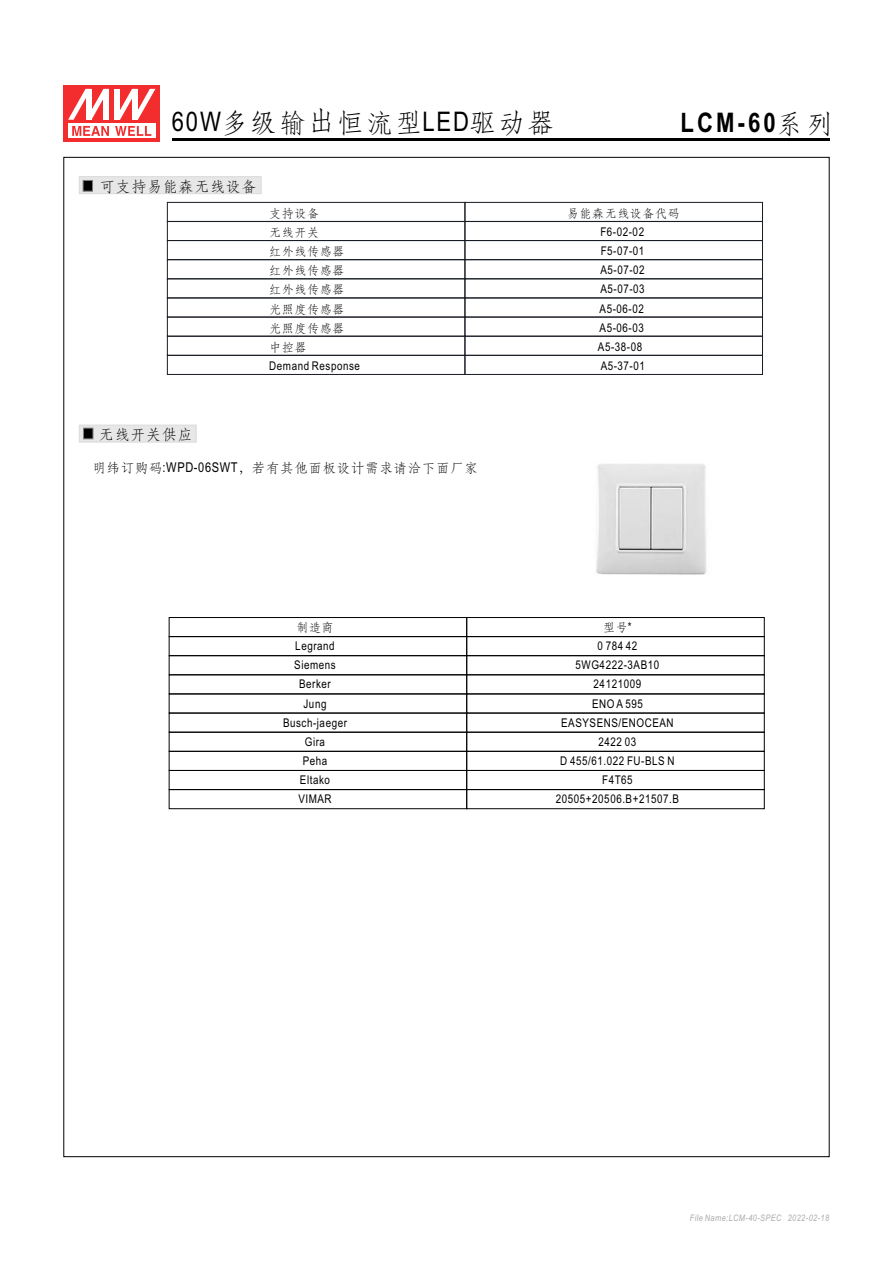
<style>
.page{position:relative;width:893px;height:1263px;background:#fff}
.page>*{position:absolute;margin:0;border:0;box-sizing:border-box;transform-origin:0 0}
.t1{font:27px "ST Fangsong";letter-spacing:.075em;color:#000}
.t2{font:700 27px "Arial Narrow";color:#000}
.t3{font:15px "ST Fangsong";letter-spacing:.05em;color:#000}
.t4{font:13.5px "ST Fangsong";letter-spacing:.05em;color:#000}
.t5{font:12px/19.2px "Arial Narrow";letter-spacing:.045em;color:#000;text-align:center}
.t6{font:12px "ST Fangsong";letter-spacing:.05em;color:#000}
.t7{font:italic 9px "Arial Narrow";letter-spacing:.045em;color:#aaa}
.s1{font-family:"Arial Narrow"}
.s2{font-family:"Adobe Fangsong Std"}
.s3{font-family:"ST Fangsong";font-weight:400}
</style>
<div class="page">
<svg style="left:79px;top:176px;width:182px;height:18px;background:#dedede"></svg>
<div style="left:465px;top:279px;width:298px;height:19px;border:1px solid #181c24"></div>
<div style="left:465px;top:259px;width:298px;height:20px;border:1px solid #181c24"></div>
<div style="left:465px;top:240px;width:298px;height:20px;border:1px solid #181c24"></div>
<div style="left:465px;top:221px;width:298px;height:20px;border:1px solid #181c24"></div>
<div style="left:465px;top:202px;width:298px;height:20px;border:1px solid #181c24"></div>
<div style="left:167px;top:279px;width:298px;height:19px;border:1px solid #181c24"></div>
<div style="left:167px;top:259px;width:298px;height:20px;border:1px solid #181c24"></div>
<div style="left:167px;top:240px;width:298px;height:20px;border:1px solid #181c24"></div>
<div style="left:167px;top:221px;width:298px;height:20px;border:1px solid #181c24"></div>
<div style="left:167px;top:202px;width:298px;height:20px;border:1px solid #181c24"></div>
<div style="left:167px;top:317px;width:298px;height:19px;border:1px solid #181c24"></div>
<div style="left:465px;top:317px;width:298px;height:19px;border:1px solid #181c24"></div>
<div style="left:167px;top:336px;width:298px;height:19px;border:1px solid #181c24"></div>
<div style="left:465px;top:336px;width:298px;height:19px;border:1px solid #181c24"></div>
<div style="left:167px;top:355px;width:298px;height:20px;border:1px solid #181c24"></div>
<div style="left:465px;top:355px;width:298px;height:20px;border:1px solid #181c24"></div>
<div style="left:467px;top:789px;width:297px;height:20px;border:1px solid #010202"></div>
<div style="left:467px;top:770px;width:297px;height:20px;border:1px solid #010202"></div>
<div style="left:467px;top:751px;width:297px;height:20px;border:1px solid #010202"></div>
<div style="left:467px;top:732px;width:297px;height:19px;border:1px solid #010202"></div>
<div style="left:467px;top:713px;width:297px;height:19px;border:1px solid #010202"></div>
<div style="left:467px;top:675px;width:297px;height:19px;border:1px solid #010202"></div>
<div style="left:467px;top:655px;width:297px;height:20px;border:1px solid #010202"></div>
<div style="left:467px;top:636px;width:297px;height:20px;border:1px solid #010202"></div>
<div style="left:467px;top:617px;width:297px;height:20px;border:1px solid #010202"></div>
<div style="left:169px;top:789px;width:298px;height:20px;border:1px solid #010202"></div>
<div style="left:169px;top:770px;width:298px;height:20px;border:1px solid #010202"></div>
<div style="left:169px;top:751px;width:298px;height:20px;border:1px solid #010202"></div>
<div style="left:169px;top:732px;width:298px;height:19px;border:1px solid #010202"></div>
<div style="left:169px;top:713px;width:298px;height:19px;border:1px solid #010202"></div>
<div style="left:169px;top:675px;width:298px;height:19px;border:1px solid #010202"></div>
<div style="left:169px;top:655px;width:298px;height:20px;border:1px solid #010202"></div>
<div style="left:169px;top:636px;width:298px;height:20px;border:1px solid #010202"></div>
<div style="left:169px;top:617px;width:298px;height:20px;border:1px solid #010202"></div>
<img style="left:596px;top:464px;width:111px;height:111px">
<svg style="left:79px;top:425px;width:117px;height:17px;background:#dadada"></svg>
<div style="left:64px;top:85px;width:96px;height:57px;background:#f32c2e"></div>
<div style="left:68px;top:123px;width:88px;height:15px;background:#fff"></div>
<svg style="left:115px;top:126px;width:36px;height:10px"></svg>
<svg style="left:72px;top:126px;width:37px;height:10px"></svg>
<svg style="left:68px;top:89px;width:36px;height:31px"></svg>
<div style="left:86px;top:89px;width:5px;height:31px;background:#fff"></div>
<div style="left:104px;top:89px;width:5px;height:31px;background:#fff"></div>
<svg style="left:115px;top:89px;width:40px;height:31px"></svg>
<div style="left:132px;top:89px;width:5px;height:31px;background:#fff"></div>
<hr style="left:172px;top:139px;width:657px;height:2px;background:#000">
<h1 class="t1" style="left:172px;top:109px;width:384px"><span class="s1">60W</span>多级输<span class="s2">出</span>恒流型<span class="s1">LED</span>驱动器</h1>
<h1 class="t2" style="left:681px;top:112px;width:154px">LCM-60<span class="s3">系列</span></h1>
<p class="t3" style="left:100px;top:179px;width:158px">可支持易能森无线设备</p>
<p class="t6" style="left:269px;top:207px;width:51px">支持设备</p>
<p class="t6" style="left:567px;top:207px;width:114px">易能森无线设备代码</p>
<p class="t6" style="left:269px;top:226px;width:51px">无线开关</p>
<p class="t5" style="left:600px;top:223px;width:45px">F6-02-02</p>
<p class="t6" style="left:269px;top:246px;width:76px">红外线传感器</p>
<p class="t5" style="left:601px;top:242px;width:45px">F5-07-01</p>
<p class="t6" style="left:269px;top:265px;width:76px">红外线传感器</p>
<p class="t5" style="left:600px;top:262px;width:46px">A5-07-02</p>
<p class="t6" style="left:269px;top:284px;width:76px">红外线传感器</p>
<p class="t5" style="left:600px;top:281px;width:46px">A5-07-03</p>
<p class="t6" style="left:269px;top:303px;width:76px">光照度传感器</p>
<p class="t5" style="left:600px;top:300px;width:46px">A5-06-02</p>
<p class="t6" style="left:269px;top:322px;width:76px">光照度传感器</p>
<p class="t5" style="left:600px;top:319px;width:46px">A5-06-03</p>
<p class="t6" style="left:269px;top:341px;width:39px">中控器</p>
<p class="t5" style="left:598px;top:338px;width:46px">A5-38-08</p>
<p class="t5" style="left:269px;top:357px;width:92px">Demand Response</p>
<p class="t5" style="left:601px;top:357px;width:46px">A5-37-01</p>
<p class="t3" style="left:99px;top:427px;width:95px">无线开关供应</p>
<p class="t4" style="left:92px;top:461px;width:387px">明纬订购码<span class="s1">:WPD-06SWT</span>，若有其他面板设计需求请洽下面厂家</p>
<p class="t6" style="left:296px;top:621px;width:39px">制造商</p>
<p class="t6" style="left:603px;top:621px;width:30px">型号<span class="s1">*</span></p>
<p class="t5" style="left:283px;top:637px;width:65px">Legrand<br>Siemens<br>Berker<br>Jung<br>Busch-jaeger<br>Gira<br>Peha<br>Eltako<br>VIMAR</p>
<p class="t5" style="left:560px;top:637px;width:116px">0 784 42<br>5WG4222-3AB10<br>24121009<br>ENO A 595<br>EASYSENS/ENOCEAN<br>2422 03<br>D 455/61.022 FU-BLS N</p>
<p class="t5" style="left:602px;top:771px;width:32px">F4T65</p>
<p class="t5" style="left:556px;top:790px;width:125px">20505+20506.B+21507.B</p>
<p class="t7" style="left:690px;top:1214px;width:141px">File Name:LCM-40-SPEC 2022-02-18</p>
</div>
